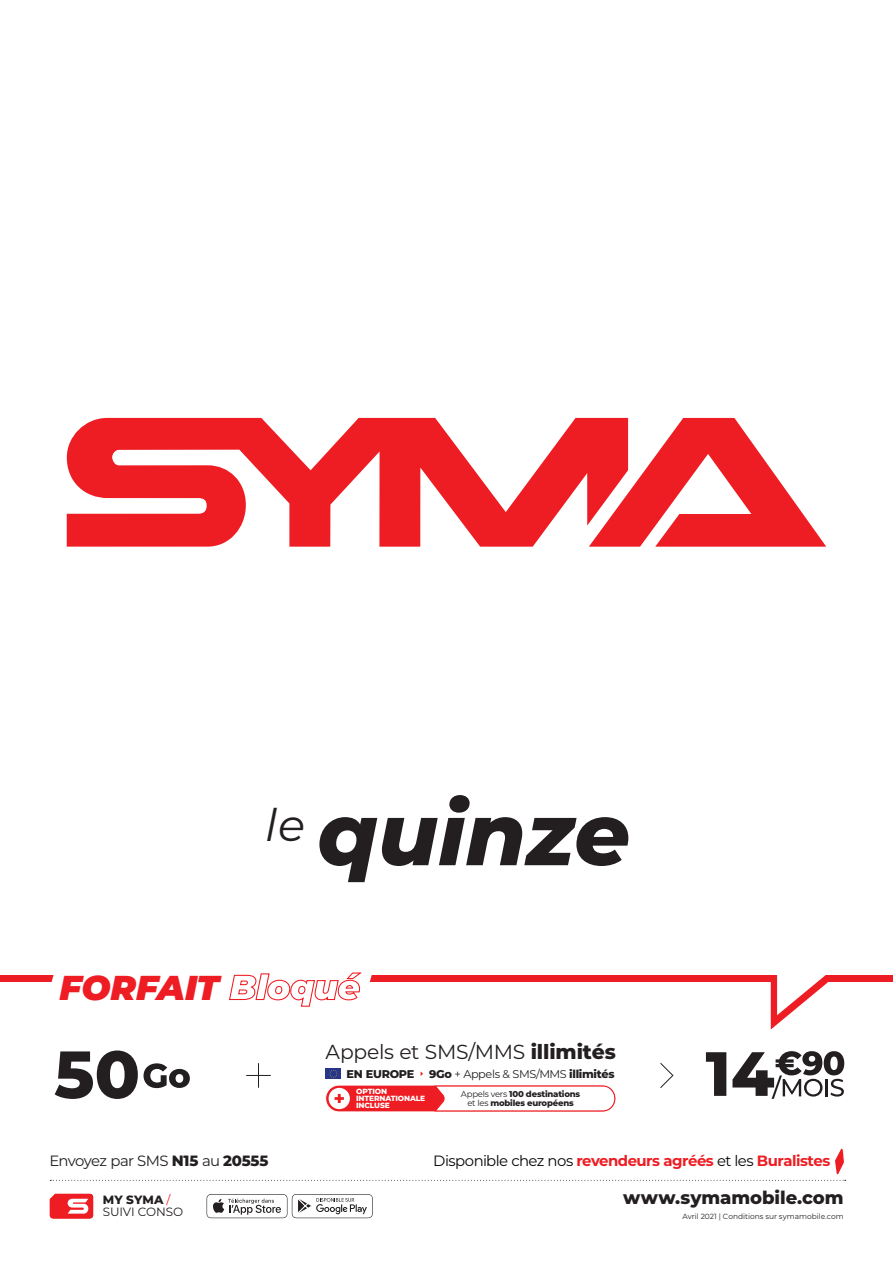
<style>
.page{position:relative;width:893px;height:1263px;background:#fff}
.page>*{position:absolute;margin:0;border:0;box-sizing:border-box;transform-origin:0 0}
.t1{font:italic 800 87.22px "Montserrat";color:#231f20}
.t2{font:800 66.53px "Montserrat";color:#231f20}
.t3{font:800 62.32px "Montserrat";color:#231f20}
.t4{font:italic 900 34.5px "Montserrat";letter-spacing:-.005em;color:#ee1d23}
.t5{font:20.25px "Montserrat";letter-spacing:-.015em;color:#231f20}
.t6{font:800 18px "Montserrat";letter-spacing:-.005em;color:#231f20}
.t7{font:700 14.85px "Montserrat";letter-spacing:-.035em;color:#ee1d23}
.t8{font:14.85px "Montserrat";letter-spacing:-.045em;color:#231f20}
.t9{font:12px "Montserrat";letter-spacing:-.01em;color:#231f20}
.t10{font:800 12px "Montserrat";letter-spacing:.01em;color:#231f20}
.t11{font:11.25px "Montserrat";letter-spacing:-.035em;color:#231f20}
.t12{font:800 11.25px "Montserrat";letter-spacing:-.02em;color:#231f20}
.t13{font:800 8.48px/9.1px "Montserrat";letter-spacing:-.025em;color:#231f20;text-align:center}
.t14{font:7.5px "Montserrat";letter-spacing:-.005em;color:#231f20}
.t15{font:800 7.5px/6.8px "Montserrat";letter-spacing:-.01em;color:#fff}
.s1{font-weight:800}
.s2{font-weight:400}
.s3{font-weight:400;color:#050605}
.s4{font-weight:400;color:#ee1d23}
</style>
<div class="page">
<svg style="left:207px;top:1194px;width:166px;height:24px"></svg>
<svg style="left:49px;top:1193px;width:45px;height:26px"></svg>
<svg style="left:67px;top:418px;width:522px;height:129px;fill:#ee1d23"></svg>
<svg style="left:589px;top:418px;width:237px;height:129px"></svg>
<svg style="left:246px;top:1063px;width:25px;height:25px"></svg>
<svg style="left:660px;top:1063px;width:14px;height:25px"></svg>
<svg style="left:772px;top:1051px;width:72px;height:48px"></svg>
<svg style="left:144px;top:1063px;width:46px;height:25px"></svg>
<div style="left:326px;top:1068px;width:15px;height:11px;background:#28368a"></div>
<svg style="left:329px;top:1070px;width:8px;height:8px"></svg>
<div style="left:326px;top:1085px;width:290px;height:27px;background:#ee1d23;border-radius:13px"></div>
<div style="left:325px;top:1085px;width:291px;height:27px;border:1px solid #fff;border-radius:13px"></div>
<div style="left:329px;top:1088px;width:21px;height:21px;background:#fff;border-radius:50%"></div>
<svg style="left:335px;top:1094px;width:9px;height:9px"></svg>
<svg style="left:434px;top:1085px;width:181px;height:26px;background:#fce5e5"></svg>
<div style="left:0;top:975px;width:893px;height:6px;background:#ee1d23"></div>
<svg style="left:771px;top:975px;width:69px;height:54px"></svg>
<svg style="left:50px;top:1180px;width:796px;height:1px"></svg>
<svg style="left:46px;top:972px;width:327px;height:35px"></svg>
<svg style="left:835px;top:1149px;width:9px;height:25px"></svg>
<h3 class="t4" style="left:60px;top:961px;width:161px">FORFAIT</h3>
<h2 class="t2" style="left:54px;top:1026px;width:87px">50</h2>
<h1 class="t1" style="left:265px;top:770px;width:366px"><sup>le</sup> quinze</h1>
<h3 class="t5" style="left:326px;top:1038px;width:292px">Appels et SMS/MMS <span class="s1">illimités</span></h3>
<p class="t15" style="left:356px;top:1088px;width:71px">OPTION<br>INTERNATIONALE<br>INCLUSE</p>
<p class="t13" style="left:461px;top:1089px;width:121px"><span class="s2">Appels vers</span> 100 destinations <span class="s2">et les</span> mobiles européens</p>
<p class="t12" style="left:347px;top:1065px;width:69px">EN EUROPE</p>
<p class="t11" style="left:429px;top:1066px;width:187px"><span class="s1">9Go</span> + Appels &amp; SMS/MMS <span class="s1">illimités</span></p>
<h3 class="t3" style="left:705px;top:1028px;width:70px">14</h3>
<p class="t8" style="left:49px;top:1150px;width:220px">Envoyez par SMS <span class="s1">N15</span> au <span class="s1">20555</span></p>
<p class="t7" style="left:433px;top:1150px;width:399px"><span class="s3">Disponible chez nos</span> revendeurs agréés <span class="s3">et les</span> Buralistes</p>
<p class="t10" style="left:103px;top:1191px;width:69px">MY SYMA <span class="s4">/</span></p>
<p class="t6" style="left:623px;top:1185px;width:222px">www.symamobile.com</p>
<p class="t9" style="left:103px;top:1204px;width:82px">SUIVI CONSO</p>
<p class="t14" style="left:683px;top:1211px;width:163px">Avril 2021 | Conditions sur symamobile.com</p>
</div>
